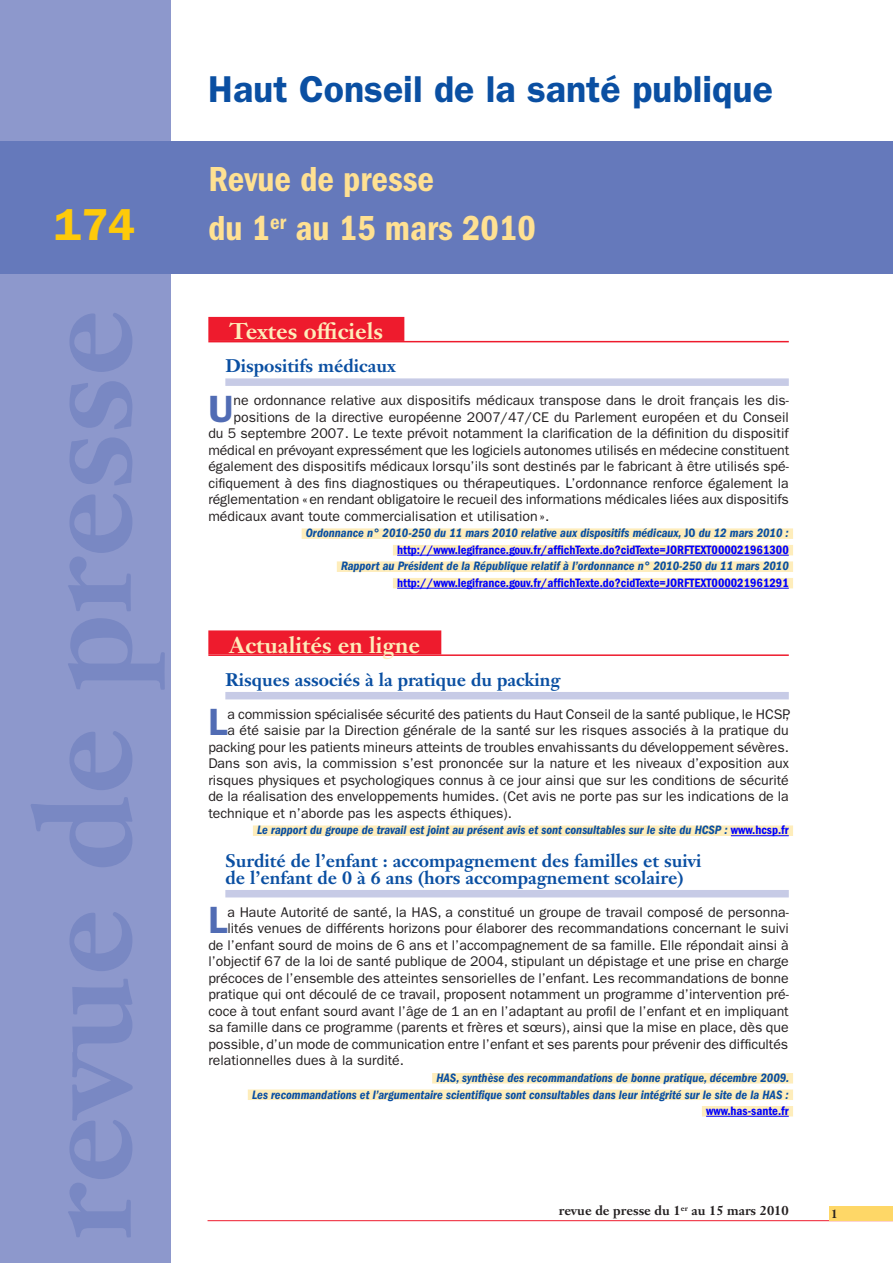
<style>
.page{position:relative;width:893px;height:1263px;background:#fff}
.page>*{position:absolute;margin:0;border:0;box-sizing:border-box;transform-origin:0 0}
.t1{font:600 45px "ITC Franklin Gothic Std";color:#feca0a}
.t2{font:600 38.1px "ITC Franklin Gothic Std";color:#516cb4}
.t3{font:600 37.5px "ITC Franklin Gothic Std";color:#0a4fa2}
.t4{font:36px/49.5px "ITC Franklin Gothic Std Dm Cd";color:#ffe192}
.t5{font:700 22.5px "Janson Text LT Std";color:#feedbb}
.t6{font:700 18px/16.5px "Janson Text LT Std";color:#0a4fa2}
.t7{font:14.1px "ITC Franklin Gothic Std";color:#231f20}
.t8{font:700 13.05px "Janson Text LT Std";color:#231f20}
.t9{font:12.6px/16.5px "ITC Franklin Gothic Std Dm Cd It";color:#0a4fa2;text-align:right}
.t10{font:12.6px "ITC Franklin Gothic Std Dm Cd";color:#00f}
.t11{font:700 12px "Janson Text LT Std";color:#231f20}
.t12{font:700 7.5px "Janson Text LT Std";color:#231f20}
.s1{font-family:"ITC Franklin Gothic Std Dm Cd"}
.s2{font-family:"ITC Franklin Gothic Std Dm Cd";color:#00f}
</style>
<div class="page">
<div style="left:0;top:0;width:170px;height:1263px;background:#8d98cc"></div>
<div style="left:0;top:141px;width:893px;height:132px;background:#6579bb"></div>
<hr style="left:208px;top:1220px;width:685px;height:1px;background:#ee1b2d">
<div style="left:829px;top:1207px;width:64px;height:14px;background:#fed767"></div>
<div style="left:208px;top:317px;width:196px;height:24px;background:#ee1b2d"></div>
<hr style="left:208px;top:341px;width:581px;height:1px;background:#ee1b2d">
<div style="left:225px;top:378px;width:564px;height:8px;background:#c7cbe6"></div>
<div style="left:302px;top:528px;width:491px;height:11px;background:#feedbb"></div>
<div style="left:393px;top:545px;width:400px;height:10px;background:#feedbb"></div>
<hr style="left:397px;top:555px;width:392px;height:1px;background:#00f">
<div style="left:337px;top:561px;width:456px;height:11px;background:#feedbb"></div>
<div style="left:393px;top:578px;width:400px;height:10px;background:#feedbb"></div>
<hr style="left:397px;top:588px;width:392px;height:1px;background:#00f">
<div style="left:208px;top:630px;width:233px;height:24px;background:#ee1b2d"></div>
<hr style="left:208px;top:654px;width:581px;height:2px;background:#ee1b2d">
<div style="left:225px;top:692px;width:564px;height:7px;background:#c7cbe6"></div>
<div style="left:253px;top:825px;width:540px;height:11px;background:#feedbb"></div>
<hr style="left:731px;top:835px;width:58px;height:1px;background:#00f">
<div style="left:225px;top:890px;width:564px;height:7px;background:#c7cbe6"></div>
<div style="left:432px;top:1073px;width:361px;height:10px;background:#feedbb"></div>
<div style="left:248px;top:1089px;width:545px;height:11px;background:#feedbb"></div>
<div style="left:702px;top:1106px;width:91px;height:10px;background:#feedbb"></div>
<hr style="left:706px;top:1116px;width:83px;height:1px;background:#00f">
<h1 class="t1" style="left:54px;top:198px;width:83px">174</h1>
<h3 class="t3" style="left:208px;top:67px;width:566px">Haut Conseil de la santé publique</h3>
<h3 class="t4" style="left:208px;top:154px;width:329px">Revue de presse<br>du 1<sup>er</sup> au 15 mars 2010</h3>
<h3 class="t5" style="left:230px;top:317px;width:155px">Textes officiels</h3>
<p class="t6" style="left:225px;top:358px;width:172px">Dispositifs médicaux</p>
<h2 class="t2" style="left:208px;top:386px;width:27px">U</h2>
<p class="t7" style="left:234px;top:392px;width:557px">ne ordonnance relative aux dispositifs médicaux transpose dans le droit français les dis-</p>
<p class="t7" style="left:234px;top:409px;width:557px">positions de la directive européenne 2007/47/CE du Parlement européen et du Conseil</p>
<p class="t7" style="left:208px;top:425px;width:582px">du 5 septembre 2007. Le texte prévoit notamment la clarification de la définition du dispositif</p>
<p class="t7" style="left:208px;top:442px;width:582px">médical en prévoyant expressément que les logiciels autonomes utilisés en médecine constituent</p>
<p class="t7" style="left:208px;top:458px;width:582px">également des dispositifs médicaux lorsqu’ils sont destinés par le fabricant à être utilisés spé-</p>
<p class="t7" style="left:208px;top:475px;width:582px">cifiquement à des fins diagnostiques ou thérapeutiques. L’ordonnance renforce également la</p>
<p class="t7" style="left:208px;top:491px;width:582px">réglementation «en rendant obligatoire le recueil des informations médicales liées aux dispositifs</p>
<p class="t7" style="left:208px;top:508px;width:342px">médicaux avant toute commercialisation et utilisation».</p>
<p class="t9" style="left:306px;top:525px;width:484px">Ordonnance n° 2010-250 du 11 mars 2010 relative aux dispositifs médicaux, <span class="s1">JO</span> du 12 mars 2010 :</p>
<p class="t10" style="left:397px;top:543px;width:393px">http://www.legifrance.gouv.fr/affichTexte.do?cidTexte=JORFTEXT000021961300</p>
<p class="t9" style="left:341px;top:558px;width:449px">Rapport au Président de la République relatif à l’ordonnance n° 2010-250 du 11 mars 2010</p>
<p class="t10" style="left:397px;top:576px;width:393px">http://www.legifrance.gouv.fr/affichTexte.do?cidTexte=JORFTEXT000021961291</p>
<h3 class="t5" style="left:230px;top:631px;width:192px">Actualités en ligne</h3>
<p class="t6" style="left:225px;top:671px;width:337px">Risques associés à la pratique du packing</p>
<h2 class="t2" style="left:208px;top:700px;width:21px">L</h2>
<p class="t7" style="left:227px;top:706px;width:564px">a commission spécialisée sécurité des patients du Haut Conseil de la santé publique, le HCSP,</p>
<p class="t7" style="left:227px;top:722px;width:563px">a été saisie par la Direction générale de la santé sur les risques associés à la pratique du</p>
<p class="t7" style="left:208px;top:739px;width:582px">packing pour les patients mineurs atteints de troubles envahissants du développement sévères.</p>
<p class="t7" style="left:208px;top:755px;width:582px">Dans son avis, la commission s’est prononcée sur la nature et les niveaux d’exposition aux</p>
<p class="t7" style="left:208px;top:772px;width:582px">risques physiques et psychologiques connus à ce jour ainsi que sur les conditions de sécurité</p>
<p class="t7" style="left:208px;top:788px;width:582px">de la réalisation des enveloppements humides. (Cet avis ne porte pas sur les indications de la</p>
<p class="t7" style="left:208px;top:805px;width:305px">technique et n’aborde pas les aspects éthiques).</p>
<p class="t9" style="left:257px;top:822px;width:533px">Le rapport du groupe de travail est joint au présent avis et sont consultables sur le site du HCSP : <span class="s2">www.hcsp.fr</span></p>
<p class="t6" style="left:225px;top:853px;width:478px">Surdité de l’enfant : accompagnement des familles et suivi de l’enfant de 0 à 6 ans (hors accompagnement scolaire)</p>
<h2 class="t2" style="left:208px;top:898px;width:21px">L</h2>
<p class="t7" style="left:227px;top:904px;width:563px">a Haute Autorité de santé, la HAS, a constitué un groupe de travail composé de personna-</p>
<p class="t7" style="left:227px;top:920px;width:563px">lités venues de différents horizons pour élaborer des recommandations concernant le suivi</p>
<p class="t7" style="left:208px;top:937px;width:582px">de l’enfant sourd de moins de 6 ans et l’accompagnement de sa famille. Elle répondait ainsi à</p>
<p class="t7" style="left:208px;top:953px;width:582px">l’objectif 67 de la loi de santé publique de 2004, stipulant un dépistage et une prise en charge</p>
<p class="t7" style="left:208px;top:970px;width:582px">précoces de l’ensemble des atteintes sensorielles de l’enfant. Les recommandations de bonne</p>
<p class="t7" style="left:208px;top:986px;width:582px">pratique qui ont découlé de ce travail, proposent notamment un programme d’intervention pré-</p>
<p class="t7" style="left:208px;top:1003px;width:582px">coce à tout enfant sourd avant l’âge de 1 an en l’adaptant au profil de l’enfant et en impliquant</p>
<p class="t7" style="left:208px;top:1019px;width:582px">sa famille dans ce programme (parents et frères et sœurs), ainsi que la mise en place, dès que</p>
<p class="t7" style="left:208px;top:1036px;width:581px">possible, d’un mode de communication entre l’enfant et ses parents pour prévenir des difficultés</p>
<p class="t7" style="left:208px;top:1052px;width:197px">relationnelles dues à la surdité.</p>
<p class="t9" style="left:252px;top:1070px;width:539px">HAS, synthèse des recommandations de bonne pratique, décembre 2009.<br>Les recommandations et l’argumentaire scientifique sont consultables dans leur intégrité sur le site de la HAS :</p>
<p class="t10" style="left:706px;top:1104px;width:84px">www.has-sante.fr</p>
<p class="t8" style="left:559px;top:1202px;width:123px">revue de presse du 1</p>
<p class="t11" style="left:831px;top:1206px;width:8px">1</p>
<p class="t12" style="left:681px;top:1203px;width:9px">er</p>
<p class="t8" style="left:692px;top:1202px;width:99px">au 15 mars 2010</p>
</div>
